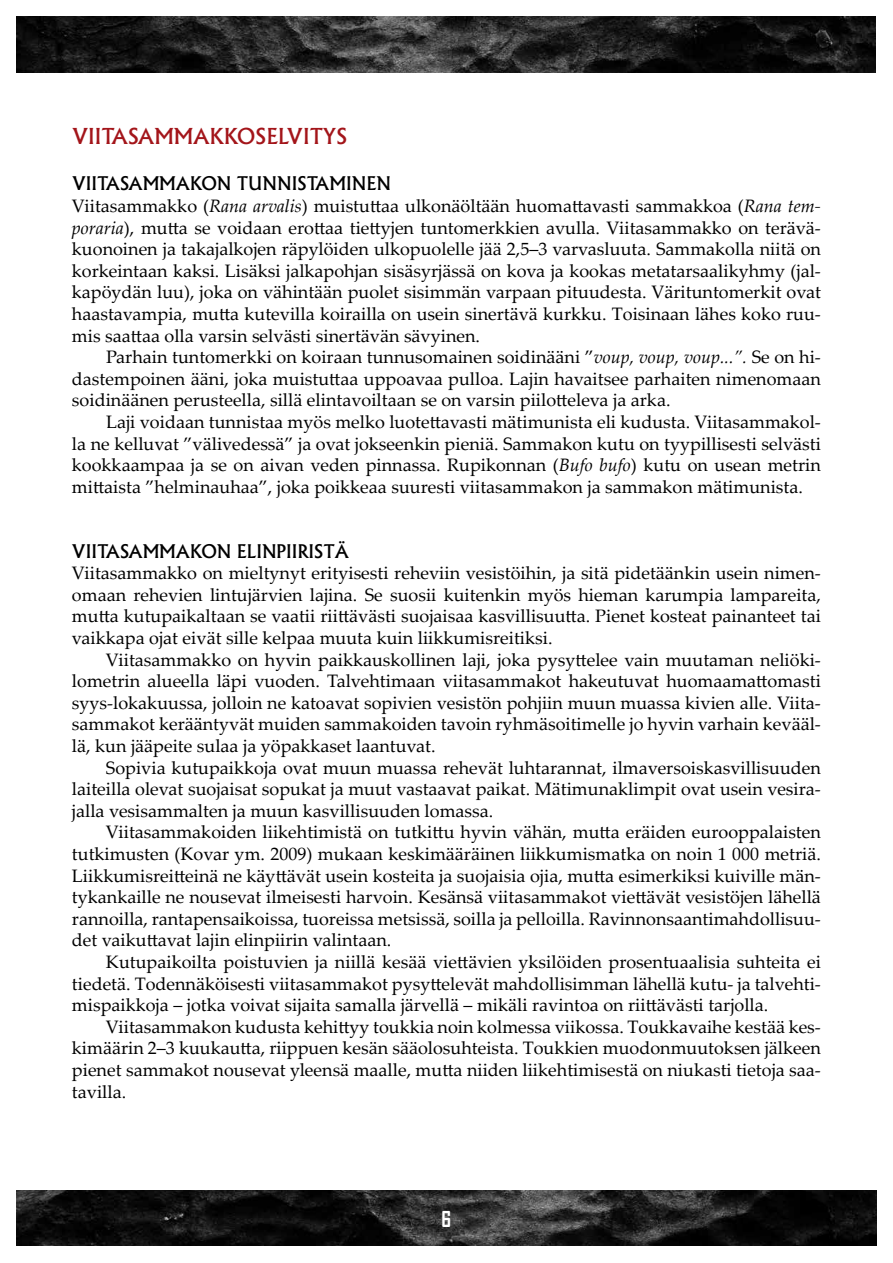
<style>
.page{position:relative;width:893px;height:1263px;background:#fff}
.page>*{position:absolute;margin:0;border:0;box-sizing:border-box;transform-origin:0 0}
.t1{font:500 21px "Albertus";color:#a3151a}
.t2{font:700 21px "Agency FB";color:#fff}
.t3{font:18px/21.6px "Palatino Linotype";color:#000;text-align:justify}
.t4{font:500 18px "Albertus";color:#000}
.s1{font-style:italic}
</style>
<div class="page">
<img style="left:17px;top:1191px;width:859px;height:55px">
<img style="left:17px;top:17px;width:859px;height:55px">
<p class="t1" style="left:72px;top:123px;width:138px">V IITASAMMAKK</p>
<p class="t1" style="left:237px;top:123px;width:111px">OSELVITYS</p>
<p class="t4" style="left:72px;top:173px;width:315px">VIITASAMMAKON TUNN ISTAMIN EN</p>
<p class="t3" style="left:72px;top:194px;width:750px">Viitasammakko (<span class="s1">Rana arvalis</span>) muistuttaa ulkonäöltään huomattavasti sammakkoa (<span class="s1">Rana tem&shy;poraria</span>), mutta se voidaan erottaa tiettyjen tuntomerkkien avulla. Viitasammakko on terävä&shy;kuonoinen ja takajalkojen räpylöiden ulkopuolelle jää 2,5–3 varvasluuta. Sammakolla niitä on korkeintaan kaksi. Lisäksi jalkapohjan sisäsyrjässä on kova ja kookas metatarsaalikyhmy (jal&shy;kapöydän luu), joka on vähintään puolet sisimmän varpaan pituudesta. Värituntomerkit ovat haastavampia, mutta kutevilla koirailla on usein sinertävä kurkku. Toisinaan lähes koko ruu&shy;mis saattaa olla varsin selvästi sinertävän sävyinen.</p>
<p class="t3" style="left:72px;top:346px;width:750px;text-indent:34px">Parhain tuntomerkki on koiraan tunnusomainen soidinääni ”<span class="s1">voup, voup, voup...”.</span> Se on hi&shy;dastempoinen ääni, joka muistuttaa uppoavaa pulloa. Lajin havaitsee parhaiten nimenomaan soidinäänen perusteella, sillä elintavoiltaan se on varsin piilotteleva ja arka.</p>
<p class="t3" style="left:72px;top:410px;width:750px;text-indent:34px">Laji voidaan tunnistaa myös melko luotettavasti mätimunista eli kudusta. Viitasammakol&shy;la ne kelluvat ”välivedessä” ja ovat jokseenkin pieniä. Sammakon kutu on tyypillisesti selvästi kookkaampaa ja se on aivan veden pinnassa. Rupikonnan (<span class="s1">Bufo bufo</span>) kutu on usean metrin mittaista ”helminauhaa”, joka poikkeaa suuresti viitasammakon ja sammakon mätimunista.</p>
<p class="t4" style="left:72px;top:540px;width:279px">VIITASAMMAKON ELINPIIRISTÄ</p>
<p class="t3" style="left:72px;top:562px;width:750px">Viitasammakko on mieltynyt erityisesti reheviin vesistöihin, ja sitä pidetäänkin usein nimen&shy;omaan rehevien lintujärvien lajina. Se suosii kuitenkin myös hieman karumpia lampareita, mutta kutupaikaltaan se vaatii riittävästi suojaisaa kasvillisuutta. Pienet kosteat painanteet tai vaikkapa ojat eivät sille kelpaa muuta kuin liikkumisreitiksi.</p>
<p class="t3" style="left:72px;top:648px;width:750px;text-indent:34px">Viitasammakko on hyvin paikkauskollinen laji, joka pysyttelee vain muutaman neliöki&shy;lometrin alueella läpi vuoden. Talvehtimaan viitasammakot hakeutuvat huomaamattomasti syys-lokakuussa, jolloin ne katoavat sopivien vesistön pohjiin muun muassa kivien alle. Viita&shy;sammakot kerääntyvät muiden sammakoiden tavoin ryhmäsoitimelle jo hyvin varhain kevääl&shy;lä, kun jääpeite sulaa ja yöpakkaset laantuvat.</p>
<p class="t3" style="left:72px;top:756px;width:750px;text-indent:34px">Sopivia kutupaikkoja ovat muun muassa rehevät luhtarannat, ilmaversoiskasvillisuuden laiteilla olevat suojaisat sopukat ja muut vastaavat paikat. Mätimunaklimpit ovat usein vesira&shy;jalla vesisammalten ja muun kasvillisuuden lomassa.</p>
<p class="t3" style="left:72px;top:821px;width:750px;text-indent:34px">Viitasammakoiden liikehtimistä on tutkittu hyvin vähän, mutta eräiden eurooppalaisten tutkimusten (Kovar ym. 2009) mukaan keskimääräinen liikkumismatka on noin 1 000 metriä.<br>Liikkumisreitteinä ne käyttävät usein kosteita ja suojaisia ojia, mutta esimerkiksi kuiville män&shy;tykankaille ne nousevat ilmeisesti harvoin. Kesänsä viitasammakot viettävät vesistöjen lähellä rannoilla, rantapensaikoissa, tuoreissa metsissä, soilla ja pelloilla. Ravinnonsaantimahdollisuu&shy;det vaikuttavat lajin elinpiirin valintaan.</p>
<p class="t3" style="left:72px;top:950px;width:750px;text-indent:34px">Kutupaikoilta poistuvien ja niillä kesää viettävien yksilöiden prosentuaalisia suhteita ei tiedetä. Todennäköisesti viitasammakot pysyttelevät mahdollisimman lähellä kutu- ja talvehti&shy;mispaikkoja – jotka voivat sijaita samalla järvellä – mikäli ravintoa on riittävästi tarjolla.</p>
<p class="t3" style="left:72px;top:1015px;width:750px;text-indent:34px">Viitasammakon kudusta kehittyy toukkia noin kolmessa viikossa. Toukkavaihe kestää kes&shy;kimäärin 2–3 kuukautta, riippuen kesän sääolosuhteista. Toukkien muodonmuutoksen jälkeen pienet sammakot nousevat yleensä maalle, mutta niiden liikehtimisestä on niukasti tietoja saa&shy;tavilla.</p>
<p class="t2" style="left:442px;top:1206px;width:11px">6</p>
</div>
